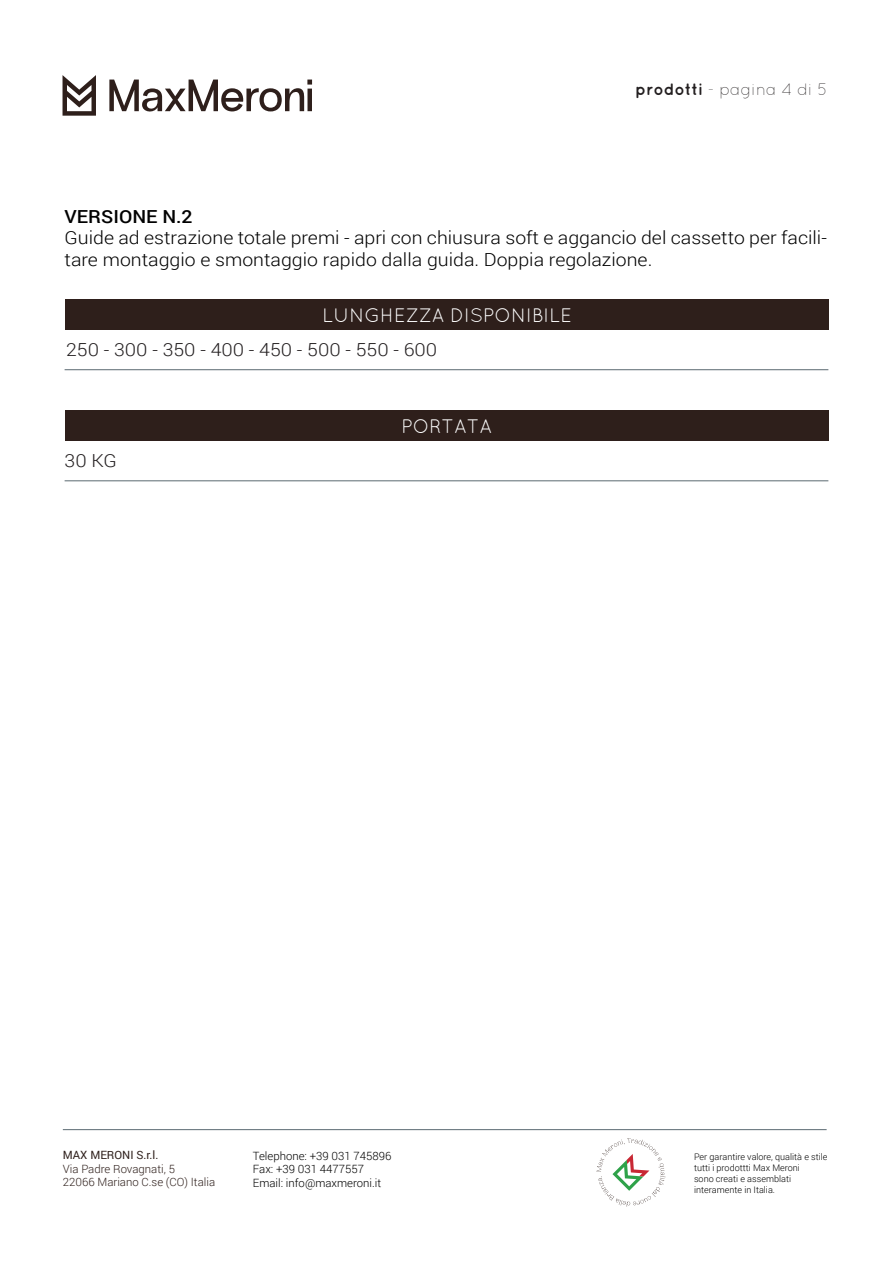
<style>
.page{position:relative;width:893px;height:1263px;background:#fff}
.page>*{position:absolute;margin:0;border:0;box-sizing:border-box;transform-origin:0 0}
.t1{font:19.5px "Quicksand";color:#fff}
.t2{font:300 18px/21.6px "Roboto";color:#010101;scale:1.08 1}
.t3{font:300 18px "Roboto";color:#231f20;scale:1.08 1}
.t4{font:500 18px "Roboto";color:#010101;scale:1.08 1}
.t5{font:300 16.5px "Quicksand";color:#231f20}
.t6{font:300 11.4px/13.6px "Roboto";color:#010101}
.t7{font:300 11.4px/13.6px "Roboto";color:#2e1f1b}
.t8{font:11.4px "Roboto";color:#2e1f1b}
.t9{font:300 9px/10.8px "Roboto";color:#010101}
.s1{font-weight:700}
</style>
<div class="page">
<div style="left:65px;top:299px;width:763px;height:30px;background:#2e1f1b"></div>
<hr style="left:65px;top:369px;width:763px;height:1px;background:#5b6971">
<div style="left:65px;top:410px;width:763px;height:30px;background:#2e1f1b"></div>
<hr style="left:65px;top:480px;width:763px;height:1px;background:#5b6971">
<hr style="left:63px;top:1129px;width:764px;height:1px;background:#5b6a72">
<svg style="left:596px;top:1138px;width:69px;height:69px"></svg>
<svg style="left:63px;top:75px;width:33px;height:41px"></svg>
<svg style="left:109px;top:80px;width:203px;height:32px"></svg>
<p class="t5" style="left:635px;top:80px;width:194px"><span class="s1">prodotti</span> - pagina 4 di 5</p>
<p class="t4" style="left:65px;top:204px;width:120px">VERSIONE N.2</p>
<p class="t2" style="left:65px;top:227px;width:707px">Guide ad estrazione totale premi - apri con chiusura soft e aggancio del cassetto per facili&shy;tare montaggio e smontaggio rapido dalla guida. Doppia regolazione.</p>
<p class="t1" style="left:322px;top:304px;width:251px">LUNGHEZZA DISPONIBILE</p>
<p class="t3" style="left:66px;top:337px;width:345px">250 - 300 - 350 - 400 - 450 - 500 - 550 - 600</p>
<p class="t3" style="left:65px;top:448px;width:50px">30 KG</p>
<p class="t1" style="left:401px;top:415px;width:92px">PORTATA</p>
<p class="t8" style="left:63px;top:1147px;width:97px">MAX MERONI S.r.l.</p>
<p class="t7" style="left:63px;top:1161px;width:154px">Via Padre Rovagnati, 5<br>22066 Mariano C.se (CO) Italia</p>
<p class="t6" style="left:253px;top:1148px;width:140px">Telephone: +39 031 745896<br>Fax: +39 031 4477557<br>Email: info@maxmeroni.it</p>
<p class="t9" style="left:694px;top:1151px;width:135px">Per garantire valore, qualità e stile tutti i prodottti Max Meroni<br>sono creati e assemblati interamente in Italia.</p>
</div>
